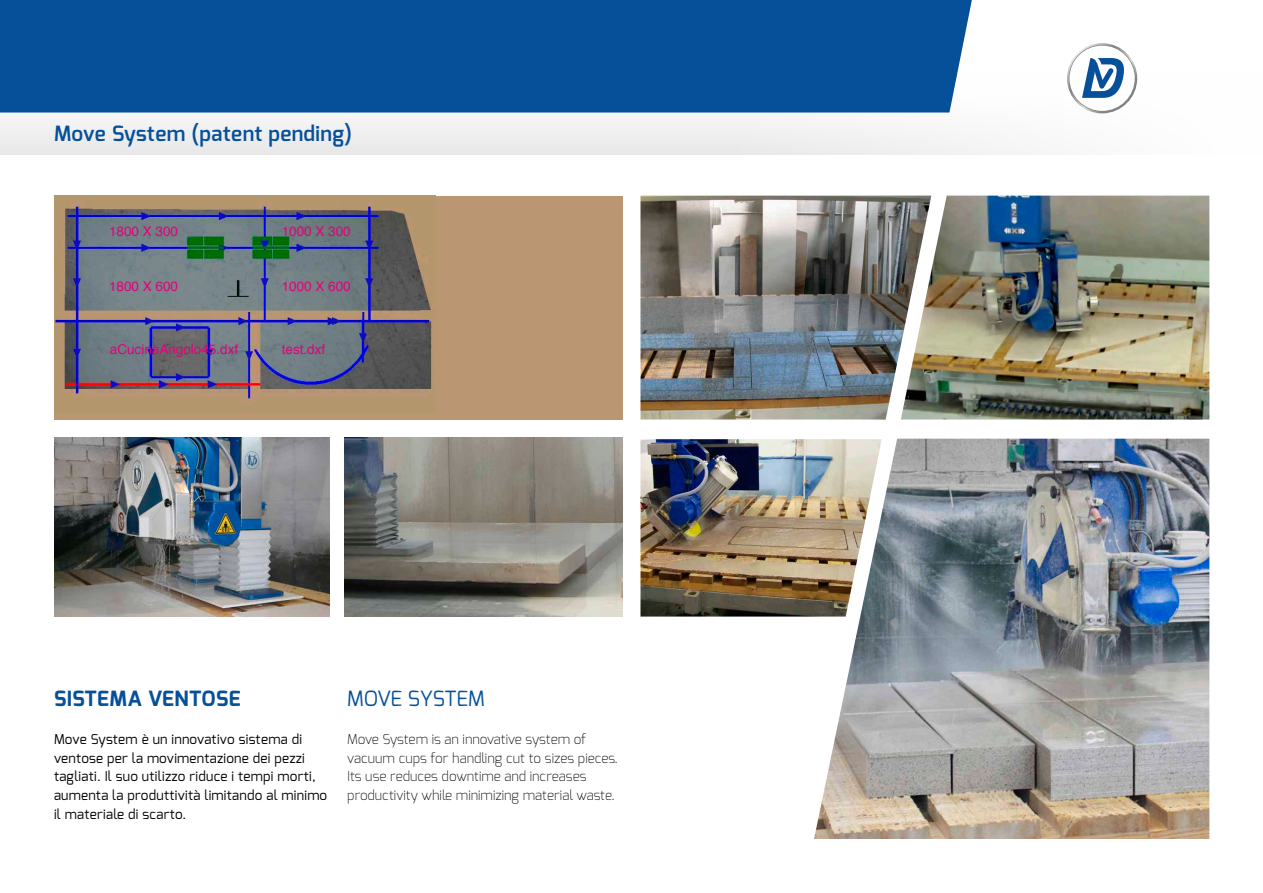
<style>
.page{position:relative;width:1263px;height:893px;background:#fff}
.page>*{position:absolute;margin:0;border:0;box-sizing:border-box;transform-origin:0 0}
.t1{font:600 21px "Exo";letter-spacing:.01em;color:#06509a}
.t2{font:700 21px "Exo";color:#06509a}
.t3{font:21px "Exo";letter-spacing:-.02em;color:#06509a}
.t4{font:13.5px/18.8px "Exo";letter-spacing:.02em;color:#000}
.t5{font:200 13.5px/18.8px "Exo";color:#000}
.t6{font:13.5px "Helvetica";color:#e5007d}
</style>
<div class="page">
<div style="left:0;top:72px;width:1263px;height:83px;background:#f4f4f4"></div>
<div style="left:0;top:0;width:972px;height:113px;background:#06509a"></div>
<svg style="left:1067px;top:43px;width:70px;height:70px"></svg>
<img style="left:640px;top:196px;width:261px;height:223px">
<img style="left:901px;top:196px;width:308px;height:223px">
<img style="left:54px;top:438px;width:275px;height:179px">
<img style="left:344px;top:438px;width:278px;height:179px">
<img style="left:640px;top:439px;width:174px;height:178px">
<img style="left:814px;top:439px;width:395px;height:400px">
<div style="left:54px;top:196px;width:568px;height:223px;background:#ba9672"></div>
<img style="left:54px;top:200px;width:380px;height:205px">
<h1 class="t1" style="left:54px;top:120px;width:300px">Move System (patent pending)</h1>
<p class="t6" style="left:109px;top:221px;width:71px">1800 X 300</p>
<p class="t6" style="left:109px;top:276px;width:71px">1800 X 600</p>
<p class="t6" style="left:282px;top:221px;width:71px">1000 X 300</p>
<p class="t6" style="left:282px;top:276px;width:71px">1000 X 600</p>
<p class="t6" style="left:110px;top:339px;width:130px">aCucinaAngolo45.dxf</p>
<p class="t6" style="left:282px;top:339px;width:45px">test.dxf</p>
<h1 class="t2" style="left:54px;top:685px;width:59px">SISTEMA</h1>
<h1 class="t2" style="left:148px;top:685px;width:67px">VENTOSE</h1>
<p class="t4" style="left:54px;top:729px;width:275px">Move System è un innovativo sistema di ventose per la movimentazione dei pezzi tagliati. Il suo utilizzo riduce i tempi morti, aumenta la produttività limitando al minimo il materiale di scarto.</p>
<h1 class="t3" style="left:347px;top:685px;width:139px">MOVE SYSTEM</h1>
<p class="t5" style="left:347px;top:729px;width:272px">Move System is an innovative system of vacuum cups for handling cut to sizes pieces.<br>Its use reduces downtime and increases productivity while minimizing material waste.</p>
</div>
